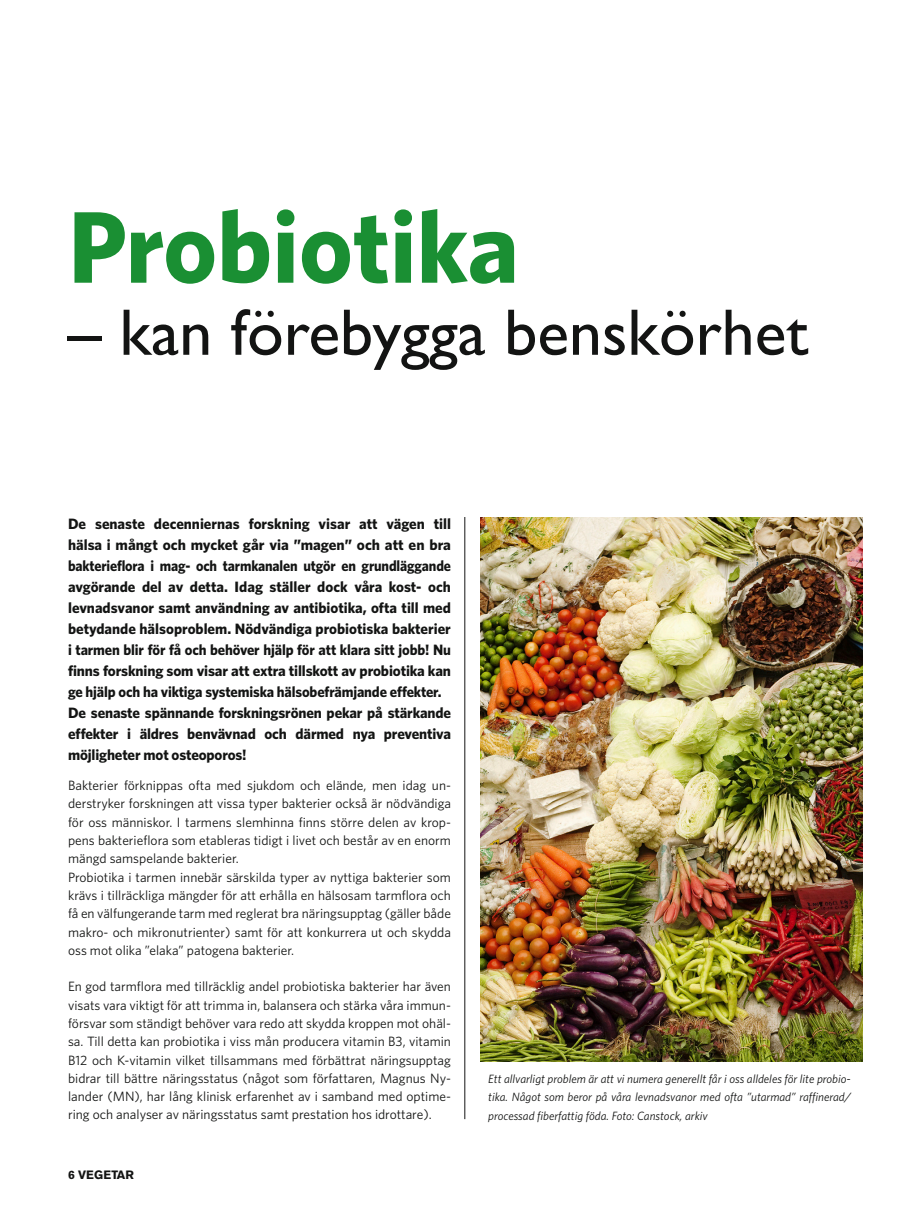
<style>
.page{position:relative;width:919px;height:1217px;background:#fff}
.page>*{position:absolute;margin:0;border:0;box-sizing:border-box;transform-origin:0 0}
.t1{font:700 102px "Whitney";color:#1a8f33}
.t2{font:66px "Gill Sans";color:#131413}
.t3{font:700 15px/21px "Whitney";letter-spacing:-.01em;color:#131413}
.t4{font:13.5px/18.3px "Whitney";color:#131413}
.t5{font:italic 12px/18.3px "Whitney";color:#131413;text-align:justify}
.t6{font:700 12px "Akzidenz Grotesk BE";color:#131413}
</style>
<div class="page">
<img style="left:480px;top:517px;width:382px;height:544px">
<hr style="left:464px;top:517px;width:1px;height:601px;background:#131413">
<h1 class="t1" style="left:68px;top:179px;width:452px">Probiotika</h1>
<h2 class="t2" style="left:68px;top:293px;width:741px">– kan förebygga benskörhet</h2>
<p class="t3" style="left:68px;top:513px;width:384px">De senaste decenniernas forskning visar att vägen till hälsa i mångt och mycket går via ”magen” och att en bra bakterieflora i mag- och tarmkanalen utgör en grundläggande avgörande del av detta. Idag ställer dock våra kost- och levnadsvanor samt användning av antibiotika, ofta till med betydande hälsoproblem. Nödvändiga probiotiska bakterier i tarmen blir för få och behöver hjälp för att klara sitt jobb! Nu finns forskning som visar att extra tillskott av probiotika kan ge hjälp och ha viktiga systemiska hälsobefrämjande effekter.<br>De senaste spännande forskningsrönen pekar på stärkande effekter i äldres benvävnad och därmed nya preventiva möjligheter mot osteoporos!</p>
<p class="t4" style="left:68px;top:775px;width:384px">Bakterier förknippas ofta med sjukdom och elände, men idag un&shy;derstryker forskningen att vissa typer bakterier också är nödvändiga för oss människor. I tarmens slemhinna finns större delen av krop&shy;pens bakterieflora som etableras tidigt i livet och består av en enorm mängd samspelande bakterier.<br>Probiotika i tarmen innebär särskilda typer av nyttiga bakterier som krävs i tillräckliga mängder för att erhålla en hälsosam tarmflora och få en välfungerande tarm med reglerat bra näringsupptag (gäller både makro- och mikronutrienter) samt för att konkurrera ut och skydda oss mot olika ”elaka” patogena bakterier.</p>
<p class="t4" style="left:68px;top:977px;width:384px;text-align:justify">En god tarmflora med tillräcklig andel probiotiska bakterier har även visats vara viktigt för att trimma in, balansera och stärka våra immun&shy;försvar som ständigt behöver vara redo att skydda kroppen mot ohäl&shy;sa. Till detta kan probiotika i viss mån producera vitamin B3, vitamin B12 och K-vitamin vilket tillsammans med förbättrat näringsupptag bidrar till bättre näringsstatus (något som författaren, Magnus Ny&shy;lander (MN), har lång klinisk erfarenhet av i samband med optime&shy;ring och analyser av näringsstatus samt prestation hos idrottare).</p>
<p class="t6" style="left:68px;top:1167px;width:67px">6 VEGETAR</p>
<p class="t5" style="left:488px;top:1069px;width:364px">Ett allvarligt problem är att vi numera generellt får i oss alldeles för lite probio&shy;tika. Något som beror på våra levnadsvanor med ofta ”utarmad” raffinerad/ processad fiberfattig föda. Foto: Canstock, arkiv</p>
</div>
